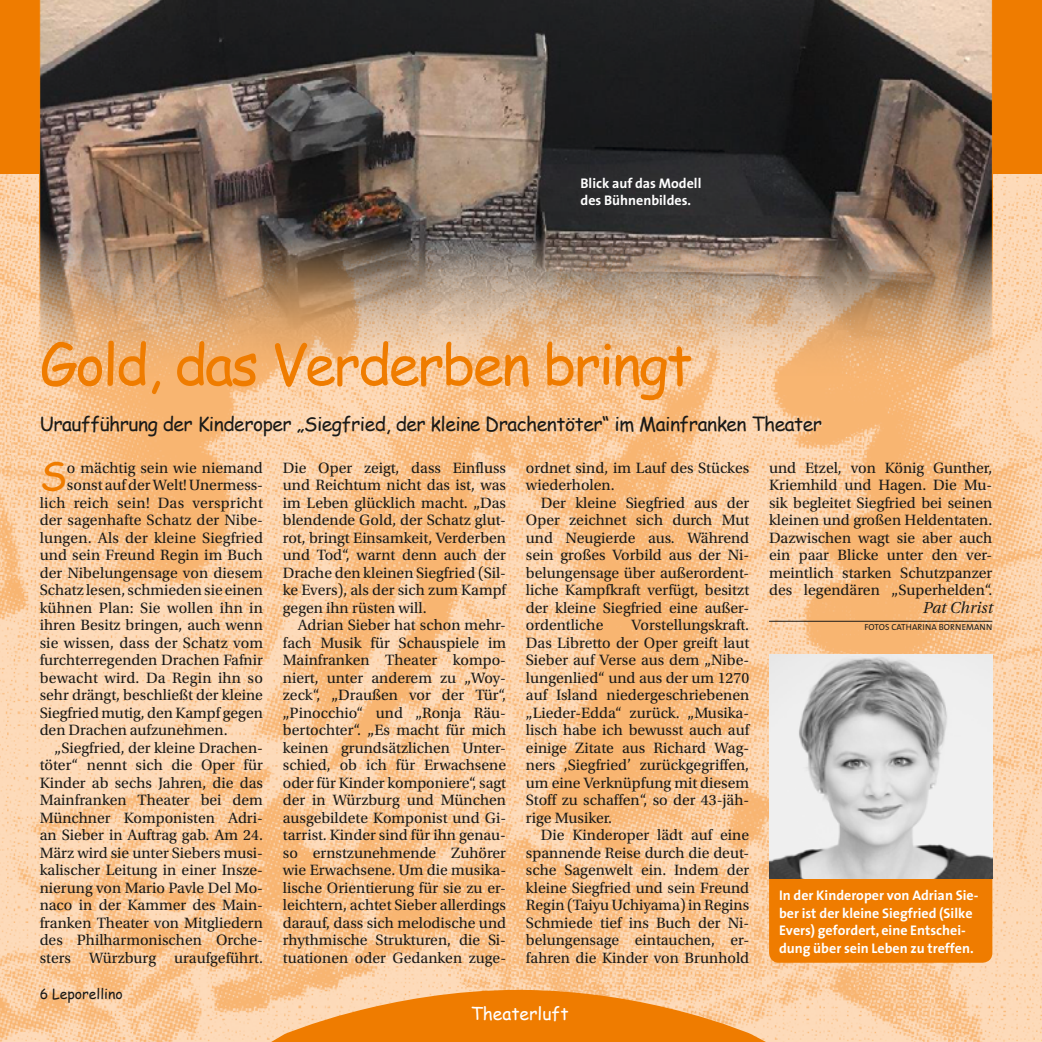
<style>
.page{position:relative;width:1042px;height:1042px;background:#fff}
.page>*{position:absolute;margin:0;border:0;box-sizing:border-box;transform-origin:0 0}
.t1{font:56px "Comic Sans MS";letter-spacing:-.04em;color:#ef7c00}
.t2{font:39.38px "Comic Sans MS";color:#ef7c00}
.t3{font:19.25px "Comic Sans MS";letter-spacing:-.025em;color:#1a1a18}
.t4{font:17.5px "Comic Sans MS";color:#fff}
.t5{font:15.75px/17.5px "Utopia Std";color:#1a1a18;text-align:justify}
.t6{font:15.75px "Utopia Std";letter-spacing:.02em;color:#1a1a18}
.t7{font:italic 15.75px "Utopia";color:#1a1a18}
.t8{font:700 14px/17.5px "The Sans";color:#fff}
.t9{font:14px "Comic Sans MS";color:#1a1a18}
.t10{font:8.75px "The Sans";letter-spacing:.015em;color:#1a1a18}
</style>
<div class="page">
<img style="left:0;top:174px;width:1042px;height:868px">
<div style="left:769px;top:878px;width:223px;height:85px;background:#ef7c00"></div>
<div style="left:0;top:0;width:1042px;height:174px;background:#ef7c00"></div>
<svg style="left:39px;top:0;width:954px;height:385px;background:#7f6a59"></svg>
<svg style="left:229px;top:990px;width:584px;height:52px;background:#f4a048"></svg>
<hr style="left:769px;top:621px;width:223px;height:1px;background:#1a1a18">
<img style="left:769px;top:655px;width:223px;height:223px">
<p class="t8" style="left:580px;top:174px;width:122px">Blick auf das Modell des Bühnenbildes.</p>
<h1 class="t1" style="left:40px;top:323px;width:655px">Gold, das Verderben bringt</h1>
<p class="t3" style="left:40px;top:410px;width:784px">Uraufführung der Kinderoper „Siegfried, der kleine Drachentöter“ im Mainfranken Theater</p>
<p class="t5" style="left:769px;top:459px;width:225px">und Etzel, von König Gunther, Kriemhild und Hagen. Die Mu&shy;sik begleitet Siegfried bei seinen kleinen und großen Heldentaten.<br>Dazwischen wagt sie aber auch ein paar Blicke unter den ver&shy;meintlich starken Schutzpanzer des legendären „Superhelden“.</p>
<p class="t7" style="left:922px;top:598px;width:71px">Pat Christ</p>
<p class="t10" style="left:864px;top:620px;width:129px">FOTOS CATHARINA BORNEMANN</p>
<p class="t5" style="left:526px;top:459px;width:225px">ordnet sind, im Lauf des Stückes wiederholen.</p>
<p class="t5" style="left:526px;top:494px;width:225px;text-indent:15px">Der kleine Siegfried aus der Oper zeichnet sich durch Mut und Neugierde aus. Während sein großes Vorbild aus der Ni&shy;belungensage über außerordent&shy;liche Kampfkraft verfügt, besitzt der kleine Siegfried eine außer&shy;ordentliche</p>
<p class="t5" style="left:283px;top:459px;width:225px">Die Oper zeigt, dass Einfluss und Reichtum nicht das ist, was im Leben glücklich macht. „Das blendende Gold, der Schatz glut&shy;rot, bringt Einsamkeit, Verderben und Tod“, warnt denn auch der Drache den kleinen Siegfried (Sil&shy;ke Evers), als der sich zum Kampf gegen ihn rüsten will.</p>
<p class="t5" style="left:283px;top:616px;width:225px;text-indent:15px">Adrian Sieber hat schon mehr&shy;fach Musik für Schauspiele im Mainfranken Theater kompo&shy;niert, unter anderem zu „Woy&shy;zeck“, „Draußen vor der Tür“, „Pinocchio“ und „Ronja Räu&shy;bertochter“. „Es macht für mich keinen grundsätzlichen Unter&shy;schied, ob ich für Erwachsene oder für Kinder komponiere“, sagt der in Würzburg und München ausgebildete Komponist und Gi&shy;tarrist. Kinder sind für ihn genau&shy;so ernstzunehmende Zuhörer wie Erwachsene. Um die musika&shy;lische Orientierung für sie zu er&shy;leichtern, achtet Sieber allerdings darauf, dass sich melodische und rhythmische Strukturen, die Si&shy;tuationen oder Gedanken zuge-</p>
<h2 class="t2" style="left:40px;top:447px;width:29px">S</h2>
<p class="t5" style="left:67px;top:459px;width:197px">o mächtig sein wie niemand</p>
<p class="t5" style="left:67px;top:476px;width:197px">sonst auf der Welt! Unermess-</p>
<p class="t6" style="left:40px;top:494px;width:225px">lich reich sein! Das verspricht</p>
<p class="t5" style="left:40px;top:511px;width:225px">der sagenhafte Schatz der Nibe-</p>
<p class="t5" style="left:40px;top:529px;width:225px">lungen. Als der kleine Siegfried</p>
<p class="t5" style="left:40px;top:546px;width:225px">und sein Freund Regin im Buch</p>
<p class="t5" style="left:40px;top:564px;width:225px">der Nibelungensage von diesem</p>
<p class="t5" style="left:40px;top:581px;width:225px">Schatz lesen, schmieden sie einen</p>
<p class="t5" style="left:40px;top:599px;width:225px">kühnen Plan: Sie wollen ihn in</p>
<p class="t5" style="left:40px;top:616px;width:225px">ihren Besitz bringen, auch wenn</p>
<p class="t5" style="left:40px;top:634px;width:225px">sie wissen, dass der Schatz vom</p>
<p class="t5" style="left:40px;top:651px;width:225px">furchterregenden Drachen Fafnir</p>
<p class="t5" style="left:40px;top:669px;width:225px">bewacht wird. Da Regin ihn so</p>
<p class="t5" style="left:40px;top:686px;width:225px">sehr drängt, beschließt der kleine</p>
<p class="t5" style="left:40px;top:704px;width:225px">Siegfried mutig, den Kampf gegen</p>
<p class="t5" style="left:40px;top:721px;width:190px">den Drachen aufzunehmen.</p>
<p class="t5" style="left:55px;top:739px;width:210px">„Siegfried, der kleine Drachen-</p>
<p class="t5" style="left:40px;top:756px;width:225px">töter“ nennt sich die Oper für</p>
<p class="t5" style="left:40px;top:774px;width:225px">Kinder ab sechs Jahren, die das</p>
<p class="t5" style="left:40px;top:791px;width:225px">Mainfranken Theater bei dem</p>
<p class="t5" style="left:40px;top:809px;width:225px">Münchner Komponisten Adri-</p>
<p class="t5" style="left:40px;top:826px;width:225px">an Sieber in Auftrag gab. Am 24.</p>
<p class="t5" style="left:40px;top:844px;width:225px">März wird sie unter Siebers musi-</p>
<p class="t5" style="left:40px;top:861px;width:225px">kalischer Leitung in einer Insze-</p>
<p class="t5" style="left:40px;top:879px;width:225px">nierung von Mario Pavle Del Mo-</p>
<p class="t5" style="left:40px;top:896px;width:225px">naco in der Kammer des Main-</p>
<p class="t5" style="left:40px;top:914px;width:225px">franken Theater von Mitgliedern</p>
<p class="t5" style="left:40px;top:931px;width:225px">des Philharmonischen Orche-</p>
<p class="t5" style="left:40px;top:949px;width:225px">sters Würzburg uraufgeführt.</p>
<p class="t5" style="left:526px;top:616px;width:225px;text-indent:106px">Vorstellungskraft.<br>Das Libretto der Oper greift laut Sieber auf Verse aus dem „Nibe&shy;lungenlied“ und aus der um 1270 auf Island niedergeschriebenen „Lieder-Edda“ zurück. „Musika&shy;lisch habe ich bewusst auch auf einige Zitate aus Richard Wag&shy;ners ‚Siegfried’ zurückgegriffen, um eine Verknüpfung mit diesem Stoff zu schaffen“, so der 43-jäh&shy;rige Musiker.</p>
<p class="t5" style="left:526px;top:826px;width:225px;text-indent:15px">Die Kinderoper lädt auf eine spannende Reise durch die deut&shy;sche Sagenwelt ein. Indem der kleine Siegfried und sein Freund Regin (Taiyu Uchiyama) in Regins Schmiede tief ins Buch der Ni&shy;belungensage eintauchen, er&shy;fahren die Kinder von Brunhold</p>
<p class="t8" style="left:779px;top:886px;width:201px">In der Kinderoper von Adrian Sie&shy;ber ist der kleine Siegfried (Silke Evers) gefordert, eine Entschei&shy;dung über sein Leben zu treffen.</p>
<p class="t9" style="left:40px;top:983px;width:85px">6 Leporellino</p>
<p class="t4" style="left:471px;top:1001px;width:99px">Theaterluft</p>
</div>
